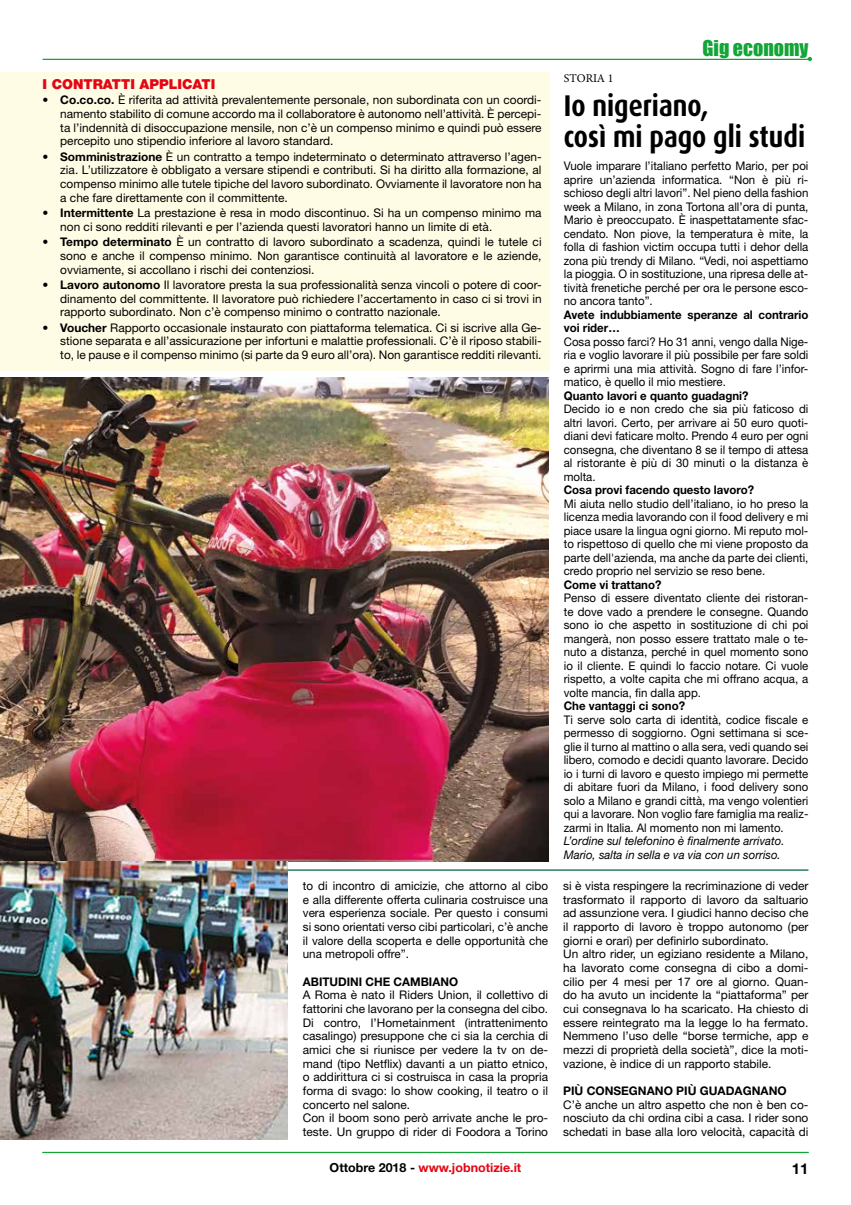
<style>
.page{position:relative;width:851px;height:1205px;background:#fff}
.page>*{position:absolute;margin:0;border:0;box-sizing:border-box;transform-origin:0 0}
.t1{font:700 30px/31.2px "Dax";color:#000;scale:.85 1}
.t2{font:20px "Impact";color:#13a538}
.t3{font:700 15px "Helvetica Neue";color:#000}
.t4{font:900 13.75px "Helvetica Neue";color:#e30613}
.t5{font:700 12.5px "Helvetica Neue";color:#e30613}
.t6{font:11.88px/13.6px "Helvetica Neue";color:#000;text-align:justify}
.t7{font:11.88px/13.5px "Helvetica Neue";color:#000;text-align:justify;scale:.96 1}
.t8{font:700 11.88px/13.5px "Helvetica Neue";color:#000;scale:.96 1}
.t9{font:italic 11.88px/13.5px "Helvetica Neue";color:#000;scale:.96 1}
.t10{font:700 11.88px "Helvetica Neue";color:#000}
.t11{font:11.88px "Minion Pro";color:#000}
.s1{font-weight:700}
.s2{color:#000}
</style>
<div class="page">
<hr style="left:42px;top:1152px;width:766px;height:1px;background:#13a538">
<hr style="left:43px;top:59px;width:766px;height:1px;background:#13a538">
<svg style="left:807px;top:57px;width:4px;height:4px"></svg>
<div style="left:0;top:72px;width:549px;height:298px;background:#fffce5"></div>
<hr style="left:0;top:869px;width:808px;height:2px;background:#00623a">
<img style="left:0;top:377px;width:548px;height:485px">
<img style="left:0;top:861px;width:288px;height:278px">
<p class="t4" style="left:43px;top:76px;width:174px">I CONTRATTI APPLICATI</p>
<p class="t6" style="left:60px;top:93px;width:483px;text-indent:-18px"><span class="s1">• Co.co.co.</span> È riferita ad attività prevalentemente personale, non subordinata con un coordi&shy;namento stabilito di comune accordo ma il collaboratore è autonomo nell’attività. È percepi&shy;ta l’indennità di disoccupazione mensile, non c’è un compenso minimo e quindi può essere percepito uno stipendio inferiore al lavoro standard.</p>
<p class="t6" style="left:60px;top:149px;width:483px;text-indent:-18px"><span class="s1">• Somministrazione</span> È un contratto a tempo indeterminato o determinato attraverso l’agen&shy;zia. L’utilizzatore è obbligato a versare stipendi e contributi. Si ha diritto alla formazione, al compenso minimo alle tutele tipiche del lavoro subordinato. Ovviamente il lavoratore non ha a che fare direttamente con il committente.</p>
<p class="t6" style="left:60px;top:206px;width:482px;text-indent:-18px"><span class="s1">• Intermittente</span> La prestazione è resa in modo discontinuo. Si ha un compenso minimo ma non ci sono redditi rilevanti e per l’azienda questi lavoratori hanno un limite di età.</p>
<p class="t6" style="left:60px;top:235px;width:483px;text-indent:-18px"><span class="s1">• Tempo determinato</span> È un contratto di lavoro subordinato a scadenza, quindi le tutele ci sono e anche il compenso minimo. Non garantisce continuità al lavoratore e le aziende, ovviamente, si accollano i rischi dei contenziosi.</p>
<p class="t6" style="left:60px;top:278px;width:483px;text-indent:-18px"><span class="s1">• Lavoro autonomo</span> Il lavoratore presta la sua professionalità senza vincoli o potere di coor&shy;dinamento del committente. Il lavoratore può richiedere l’accertamento in caso ci si trovi in rapporto subordinato. Non c’è compenso minimo o contratto nazionale.</p>
<p class="t6" style="left:60px;top:320px;width:483px;text-indent:-18px"><span class="s1">• Voucher</span> Rapporto occasionale instaurato con piattaforma telematica. Ci si iscrive alla Ge&shy;stione separata e all’assicurazione per infortuni e malattie professionali. C’è il riposo stabili&shy;to, le pause e il compenso minimo (si parte da 9 euro all’ora). Non garantisce redditi rilevanti.</p>
<p class="t6" style="left:303px;top:879px;width:247px">to di incontro di amicizie, che attorno al cibo e alla differente offerta culinaria costruisce una vera esperienza sociale. Per questo i consumi si sono orientati verso cibi particolari, c’è anche il valore della scoperta e delle opportunità che una metropoli offre”.</p>
<p class="t10" style="left:303px;top:974px;width:157px">ABITUDINI CHE CAMBIANO</p>
<p class="t6" style="left:303px;top:988px;width:247px;text-align:left">A Roma è nato il Riders Union, il collettivo di fattorini che lavorano per la consegna del cibo.<br>Di contro, l’Hometainment (intrattenimento casalingo) presuppone che ci sia la cerchia di amici che si riunisce per vedere la tv on de&shy;mand (tipo Netflix) davanti a un piatto etnico, o addirittura ci si costruisca in casa la propria forma di svago: lo show cooking, il teatro o il concerto nel salone.<br>Con il boom sono però arrivate anche le pro&shy;teste. Un gruppo di rider di Foodora a Torino</p>
<h2 class="t2" style="left:702px;top:32px;width:107px">GIG ECONOMY</h2>
<p class="t11" style="left:563px;top:70px;width:51px">STORIA 1</p>
<h1 class="t1" style="left:563px;top:90px;width:285px">Io nigeriano,<br>così mi pago gli studi</h1>
<p class="t7" style="left:563px;top:159px;width:256px">Vuole imparare l’italiano perfetto Mario, per poi aprire un’azienda informatica. “Non è più ri&shy;schioso degli altri lavori”. Nel pieno della fashion week a Milano, in zona Tortona all’ora di punta, Mario è preoccupato. È inaspettatamente sfac&shy;cendato. Non piove, la temperatura è mite, la folla di fashion victim occupa tutti i dehor della zona più trendy di Milano. “Vedi, noi aspettiamo la pioggia. O in sostituzione, una ripresa delle at&shy;tività frenetiche perché per ora le persone esco&shy;no ancora tanto”.</p>
<p class="t8" style="left:563px;top:307px;width:256px">Avete indubbiamente speranze al contrario voi rider…</p>
<p class="t7" style="left:563px;top:334px;width:256px">Cosa posso farci? Ho 31 anni, vengo dalla Nige&shy;ria e voglio lavorare il più possibile per fare soldi e aprirmi una mia attività. Sogno di fare l’infor&shy;matico, è quello il mio mestiere.</p>
<p class="t8" style="left:563px;top:388px;width:194px">Quanto lavori e quanto guadagni?</p>
<p class="t7" style="left:563px;top:402px;width:256px">Decido io e non credo che sia più faticoso di altri lavori. Certo, per arrivare ai 50 euro quoti&shy;diani devi faticare molto. Prendo 4 euro per ogni consegna, che diventano 8 se il tempo di attesa al ristorante è più di 30 minuti o la distanza è molta.</p>
<p class="t8" style="left:563px;top:483px;width:200px">Cosa provi facendo questo lavoro?</p>
<p class="t7" style="left:563px;top:496px;width:256px">Mi aiuta nello studio dell’italiano, io ho preso la licenza media lavorando con il food delivery e mi piace usare la lingua ogni giorno. Mi reputo mol&shy;to rispettoso di quello che mi viene proposto da parte dell'azienda, ma anche da parte dei clienti, credo proprio nel servizio se reso bene.</p>
<p class="t8" style="left:563px;top:577px;width:103px">Come vi trattano?</p>
<p class="t7" style="left:563px;top:591px;width:256px">Penso di essere diventato cliente dei ristoran&shy;te dove vado a prendere le consegne. Quando sono io che aspetto in sostituzione di chi poi mangerà, non posso essere trattato male o te&shy;nuto a distanza, perché in quel momento sono io il cliente. E quindi lo faccio notare. Ci vuole rispetto, a volte capita che mi offrano acqua, a volte mancia, fin dalla app.</p>
<p class="t8" style="left:563px;top:699px;width:128px">Che vantaggi ci sono?</p>
<p class="t7" style="left:563px;top:712px;width:256px">Ti serve solo carta di identità, codice fiscale e permesso di soggiorno. Ogni settimana si sce&shy;glie il turno al mattino o alla sera, vedi quando sei libero, comodo e decidi quanto lavorare. Decido io i turni di lavoro e questo impiego mi permette di abitare fuori da Milano, i food delivery sono solo a Milano e grandi città, ma vengo volentieri qui a lavorare. Non voglio fare famiglia ma realiz&shy;zarmi in Italia. Al momento non mi lamento.</p>
<p class="t9" style="left:563px;top:834px;width:231px">L’ordine sul telefonino è finalmente arrivato.<br>Mario, salta in sella e va via con un sorriso.</p>
<p class="t6" style="left:563px;top:879px;width:247px;text-align:left">si è vista respingere la recriminazione di veder trasformato il rapporto di lavoro da saltuario ad assunzione vera. I giudici hanno deciso che il rapporto di lavoro è troppo autonomo (per giorni e orari) per definirlo subordinato.<br>Un altro rider, un egiziano residente a Milano, ha lavorato come consegna di cibo a domi&shy;cilio per 4 mesi per 17 ore al giorno. Quan&shy;do ha avuto un incidente la “piattaforma” per cui consegnava lo ha scaricato. Ha chiesto di essere reintegrato ma la legge lo ha fermato.<br>Nemmeno l’uso delle “borse termiche, app e mezzi di proprietà della società”, dice la moti&shy;vazione, è indice di un rapporto stabile.</p>
<p class="t10" style="left:563px;top:1083px;width:225px">PIÙ CONSEGNANO PIÙ GUADAGNANO</p>
<p class="t6" style="left:563px;top:1097px;width:247px">C’è anche un altro aspetto che non è ben co&shy;nosciuto da chi ordina cibi a casa. I rider sono schedati in base alla loro velocità, capacità di</p>
<p class="t5" style="left:329px;top:1160px;width:193px"><span class="s2">Ottobre 2018 -</span> www.jobnotizie.it</p>
<p class="t3" style="left:791px;top:1159px;width:18px">11</p>
</div>
